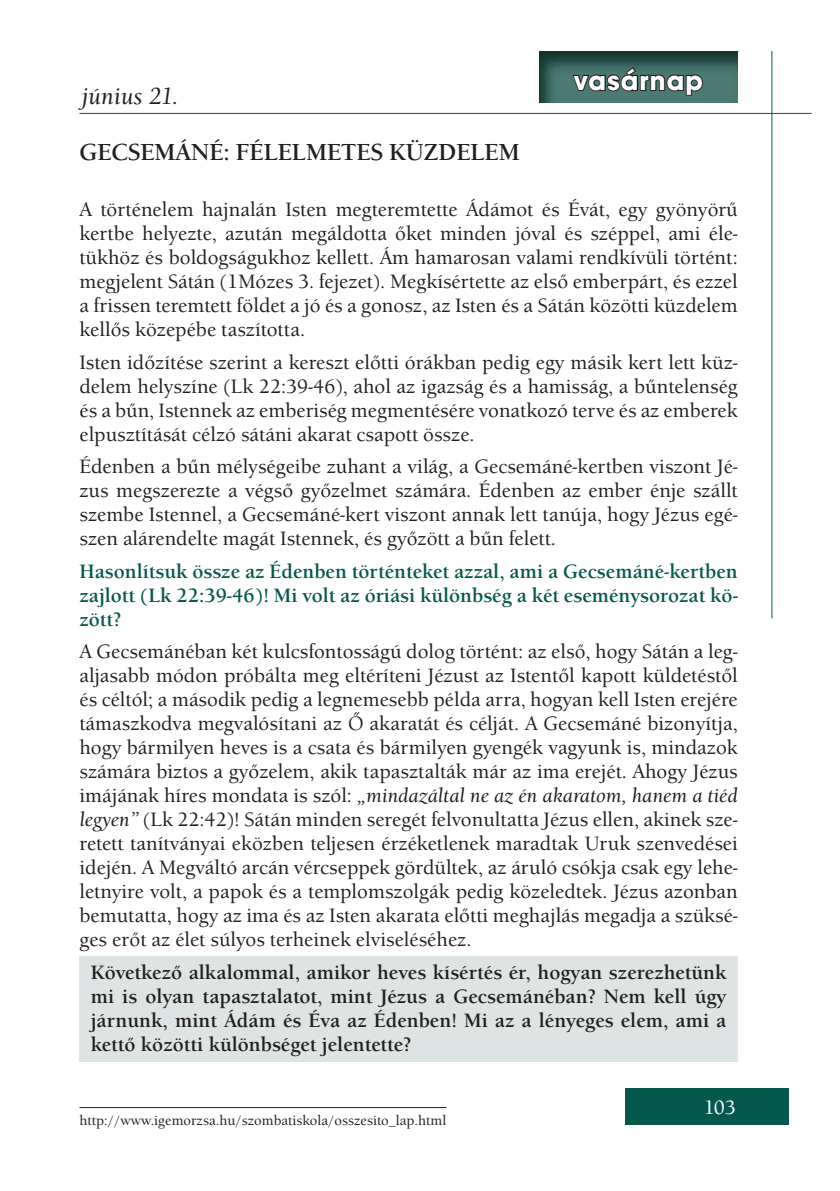
<style>
.page{position:relative;width:840px;height:1191px;background:#fff}
.page>*{position:absolute;margin:0;border:0;box-sizing:border-box;transform-origin:0 0}
.t1{font:700 28px "Avant Gar Got Itc TEE";letter-spacing:.04em;color:#fff}
.t2{font:700 24px "Berkeley Old Sty Itc TEE";color:#231f20}
.t3{font:italic 500 24px "Berkeley Old Sty Itc TEE";color:#231f20}
.t4{font:500 20px/24px "Berkeley Old Sty Itc TEE";color:#231f20;text-align:justify}
.t5{font:700 20px/24px "Berkeley Old Sty Itc TEE";color:#231f20;text-align:justify}
.t6{font:700 20px/24px "Berkeley Old Sty Itc TEE";color:#05584c;text-align:justify}
.t7{font:500 20px "Berkeley Old Sty Itc TEE";color:#fff}
.t8{font:500 14px "Berkeley Old Sty Itc TEE";color:#231f20}
.s1{font-style:italic}
</style>
<div class="page">
<div style="left:624px;top:1089px;width:164px;height:36px;background:#05584c"></div>
<hr style="left:79px;top:113px;width:732px;height:1px;background:#05584c">
<hr style="left:771px;top:51px;width:1px;height:567px;background:#05584c">
<div style="left:79px;top:956px;width:658px;height:105px;background:#dee4e3"></div>
<svg style="left:539px;top:51px;width:199px;height:52px;background:#325d56"></svg>
<svg style="left:570px;top:66px;width:134px;height:31px;background:#3d5d58"></svg>
<hr style="left:79px;top:1107px;width:367px;height:1px;background:#231f20">
<p class="t3" style="left:81px;top:82px;width:98px">június 21.</p>
<h1 class="t1" style="left:574px;top:63px;width:130px">vasárnap</h1>
<p class="t2" style="left:79px;top:138px;width:441px">GECSEMÁNÉ: FÉLELMETES KÜZDELEM</p>
<p class="t4" style="left:79px;top:197px;width:659px">A történelem hajnalán Isten megteremtette Ádámot és Évát, egy gyönyörű kertbe helyezte, azután megáldotta őket minden jóval és széppel, ami éle&shy;tükhöz és boldogságukhoz kellett. Ám hamarosan valami rendkívüli történt: megjelent Sátán (1Mózes 3. fejezet). Megkísértette az első emberpárt, és ezzel a frissen teremtett földet a jó és a gonosz, az Isten és a Sátán közötti küzdelem kellős közepébe taszította.</p>
<p class="t4" style="left:79px;top:350px;width:659px">Isten időzítése szerint a kereszt előtti órákban pedig egy másik kert lett küz&shy;delem helyszíne (Lk 22:39-46), ahol az igazság és a hamisság, a bűntelenség és a bűn, Istennek az emberiség megmentésére vonatkozó terve és az emberek elpusztítását célzó sátáni akarat csapott össze.</p>
<p class="t4" style="left:79px;top:454px;width:659px">Édenben a bűn mélységeibe zuhant a világ, a Gecsemáné-kertben viszont Jé&shy;zus megszerezte a végső győzelmet számára. Édenben az ember énje szállt szembe Istennel, a Gecsemáné-kert viszont annak lett tanúja, hogy Jézus egé&shy;szen alárendelte magát Istennek, és győzött a bűn felett.</p>
<p class="t6" style="left:79px;top:559px;width:659px">Hasonlítsuk össze az Édenben történteket azzal, ami a Gecsemáné-kertben zajlott (Lk 22:39-46)! Mi volt az óriási különbség a két eseménysorozat kö&shy;zött?</p>
<p class="t4" style="left:79px;top:639px;width:659px">A Gecsemánéban két kulcsfontosságú dolog történt: az első, hogy Sátán a leg&shy;aljasabb módon próbálta meg eltéríteni Jézust az Istentől kapott küldetéstől és céltól; a második pedig a legnemesebb példa arra, hogyan kell Isten erejére támaszkodva megvalósítani az Ő akaratát és célját. A Gecsemáné bizonyítja, hogy bármilyen heves is a csata és bármilyen gyengék vagyunk is, mindazok számára biztos a győzelem, akik tapasztalták már az ima erejét. Ahogy Jézus imájának híres mondata is szól: <span class="s1">„mindazáltal ne az én akaratom, hanem a tiéd legyen”</span> (Lk 22:42)! Sátán minden seregét felvonultatta Jézus ellen, akinek sze&shy;retett tanítványai eközben teljesen érzéketlenek maradtak Uruk szenvedései idején. A Megváltó arcán vércseppek gördültek, az áruló csókja csak egy lehe&shy;letnyire volt, a papok és a templomszolgák pedig közeledtek. Jézus azonban bemutatta, hogy az ima és az Isten akarata előtti meghajlás megadja a szüksé&shy;ges erőt az élet súlyos terheinek elviseléséhez.</p>
<p class="t5" style="left:91px;top:960px;width:636px">Következő alkalommal, amikor heves kísértés ér, hogyan szerezhetünk mi is olyan tapasztalatot, mint Jézus a Gecsemánéban? Nem kell úgy járnunk, mint Ádám és Éva az Édenben! Mi az a lényeges elem, ami a kettő közötti különbséget jelentette?</p>
<p class="t8" style="left:79px;top:1112px;width:368px">http://www.igemorzsa.hu/szombatiskola/osszesito_lap.html</p>
<p class="t7" style="left:703px;top:1096px;width:33px">103</p>
</div>
